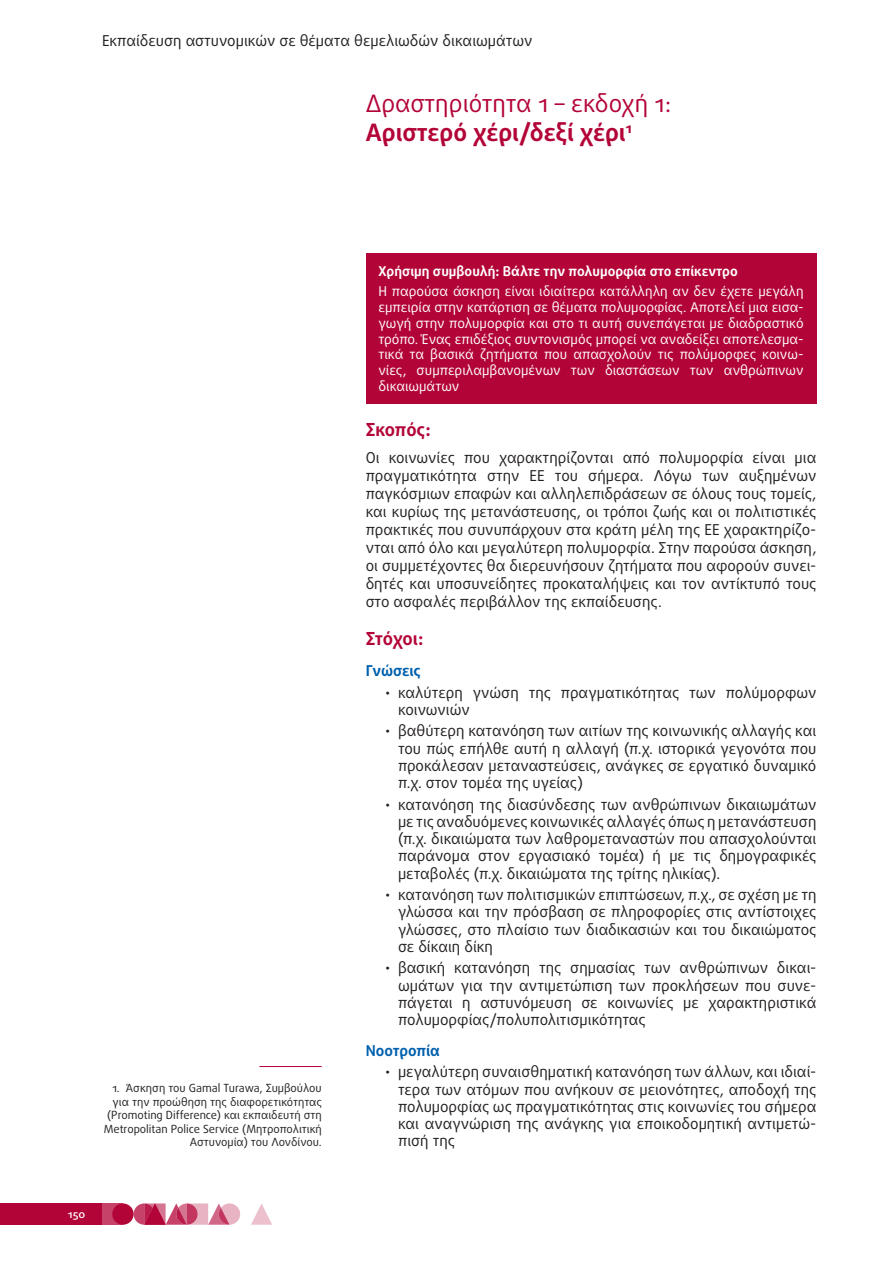
<style>
.page{position:relative;width:893px;height:1263px;background:#fff}
.page>*{position:absolute;margin:0;border:0;box-sizing:border-box;transform-origin:0 0}
.T1a{font:24px/28.8px "Daxline Pro";color:#b30437}
.Titre_2_Rouge{font:700 18px "Daxline Pro";letter-spacing:-.015em;color:#b30437}
.Texte_courant{font:15px/17.2px "Daxline Pro";color:#231f20;text-align:justify}
.Titre_3_Bleu{font:700 15px "Daxline Pro";letter-spacing:-.005em;color:#0160ad}
.Encadré_couleur_Text{font:13.5px/15.8px "Daxline Pro";letter-spacing:-.005em;color:#fff;text-align:justify}
.Encadré_couleur_Titr{font:700 13.5px "Daxline Pro";color:#fff}
.Note_bas_de_page{font:11.25px/13.5px "Daxline Pro";color:#231f20;text-align:right}
.t1{font:500 10.5px "Daxline Pro";color:#fff;scale:1.1 1}
.s1{font-weight:700}
</style>
<div class="page">
<hr style="left:259px;top:1066px;width:63px;height:1px;background:#b30437">
<div style="left:366px;top:253px;width:450px;height:150px;background:#b30437"></div>
<div style="left:0;top:1203px;width:102px;height:22px;background:#b30437"></div>
<div style="left:102px;top:1203px;width:21px;height:22px;background:#c64269"></div>
<div style="left:112px;top:1203px;width:22px;height:22px;background:#b30437;border-radius:50%"></div>
<svg style="left:134px;top:1203px;width:106px;height:22px"></svg>
<svg style="left:251px;top:1204px;width:21px;height:21px"></svg>
<p class="Texte_courant" style="left:102px;top:32px;width:432px">Εκπαίδευση αστυνομικών σε θέματα θεμελιωδών δικαιωμάτων</p>
<p class="T1a" style="left:366px;top:89px;width:307px">Δραστηριότητα 1 – εκδοχή 1:<br><span class="s1">Αριστερό χέρι/δεξί χέρι</span><sup>1</sup></p>
<p class="Note_bas_de_page" style="left:104px;top:1081px;width:220px">1. Άσκηση του Gamal Turawa, Συμβούλου για την προώθηση της διαφορετικότητας (Promoting Difference) και εκπαιδευτή στη Metropolitan Police Service (Μητροπολιτική Αστυνομία) του Λονδίνου.</p>
<p class="t1" style="left:68px;top:1207px;width:17px">150</p>
<p class="Encadré_couleur_Titr" style="left:378px;top:262px;width:361px">Χρήσιμη συμβουλή: Βάλτε την πολυμορφία στο επίκεντρο</p>
<p class="Encadré_couleur_Text" style="left:378px;top:284px;width:427px">Η παρούσα άσκηση είναι ιδιαίτερα κατάλληλη αν δεν έχετε μεγάλη εμπειρία στην κατάρτιση σε θέματα πολυμορφίας. Αποτελεί μια εισα&shy;γωγή στην πολυμορφία και στο τι αυτή συνεπάγεται με διαδραστικό τρόπο. Ένας επιδέξιος συντονισμός μπορεί να αναδείξει αποτελεσμα&shy;τικά τα βασικά ζητήματα που απασχολούν τις πολύμορφες κοινω&shy;νίες, συμπεριλαμβανομένων των διαστάσεων των ανθρώπινων δικαιωμάτων</p>
<p class="Titre_2_Rouge" style="left:366px;top:418px;width:67px">Σκοπός:</p>
<p class="Texte_courant" style="left:366px;top:448px;width:452px;line-height:18px">Οι κοινωνίες που χαρακτηρίζονται από πολυμορφία είναι μια πραγματικότητα στην ΕΕ του σήμερα. Λόγω των αυξημένων παγκόσμιων επαφών και αλληλεπιδράσεων σε όλους τους τομείς, και κυρίως της μετανάστευσης, οι τρόποι ζωής και οι πολιτιστικές πρακτικές που συνυπάρχουν στα κράτη μέλη της ΕΕ χαρακτηρίζο&shy;νται από όλο και μεγαλύτερη πολυμορφία. Στην παρούσα άσκηση, οι συμμετέχοντες θα διερευνήσουν ζητήματα που αφορούν συνει&shy;δητές και υποσυνείδητες προκαταλήψεις και τον αντίκτυπό τους στο ασφαλές περιβάλλον της εκπαίδευσης.</p>
<p class="Titre_2_Rouge" style="left:366px;top:627px;width:59px">Στόχοι:</p>
<p class="Titre_3_Bleu" style="left:366px;top:661px;width:57px">Γνώσεις</p>
<p class="Texte_courant" style="left:398px;top:683px;width:420px;text-indent:-13px">• καλύτερη γνώση της πραγματικότητας των πολύμορφων κοινωνιών</p>
<p class="Texte_courant" style="left:398px;top:722px;width:420px;text-indent:-13px">• βαθύτερη κατανόηση των αιτίων της κοινωνικής αλλαγής και του πώς επήλθε αυτή η αλλαγή (π.χ. ιστορικά γεγονότα που προκάλεσαν μεταναστεύσεις, ανάγκες σε εργατικό δυναμικό π.χ. στον τομέα της υγείας)</p>
<p class="Texte_courant" style="left:398px;top:795px;width:420px;text-indent:-13px">• κατανόηση της διασύνδεσης των ανθρώπινων δικαιωμάτων με τις αναδυόμενες κοινωνικές αλλαγές όπως η μετανάστευση (π.χ. δικαιώματα των λαθρομεταναστών που απασχολούνται παράνομα στον εργασιακό τομέα) ή με τις δημογραφικές μεταβολές (π.χ. δικαιώματα της τρίτης ηλικίας).</p>
<p class="Texte_courant" style="left:398px;top:886px;width:420px;text-indent:-13px">• κατανόηση των πολιτισμικών επιπτώσεων, π.χ., σε σχέση με τη γλώσσα και την πρόσβαση σε πληροφορίες στις αντίστοιχες γλώσσες, στο πλαίσιο των διαδικασιών και του δικαιώματος σε δίκαιη δίκη</p>
<p class="Texte_courant" style="left:398px;top:959px;width:420px;text-indent:-13px">• βασική κατανόηση της σημασίας των ανθρώπινων δικαι&shy;ωμάτων για την αντιμετώπιση των προκλήσεων που συνε&shy;πάγεται η αστυνόμευση σε κοινωνίες με χαρακτηριστικά πολυμορφίας/πολυπολιτισμικότητας</p>
<p class="Titre_3_Bleu" style="left:366px;top:1040px;width:76px">Νοοτροπία</p>
<p class="Texte_courant" style="left:398px;top:1063px;width:420px;text-indent:-13px">• μεγαλύτερη συναισθηματική κατανόηση των άλλων, και ιδιαί&shy;τερα των ατόμων που ανήκουν σε μειονότητες, αποδοχή της πολυμορφίας ως πραγματικότητας στις κοινωνίες του σήμερα και αναγνώριση της ανάγκης για εποικοδομητική αντιμετώ&shy;πισή της</p>
</div>
